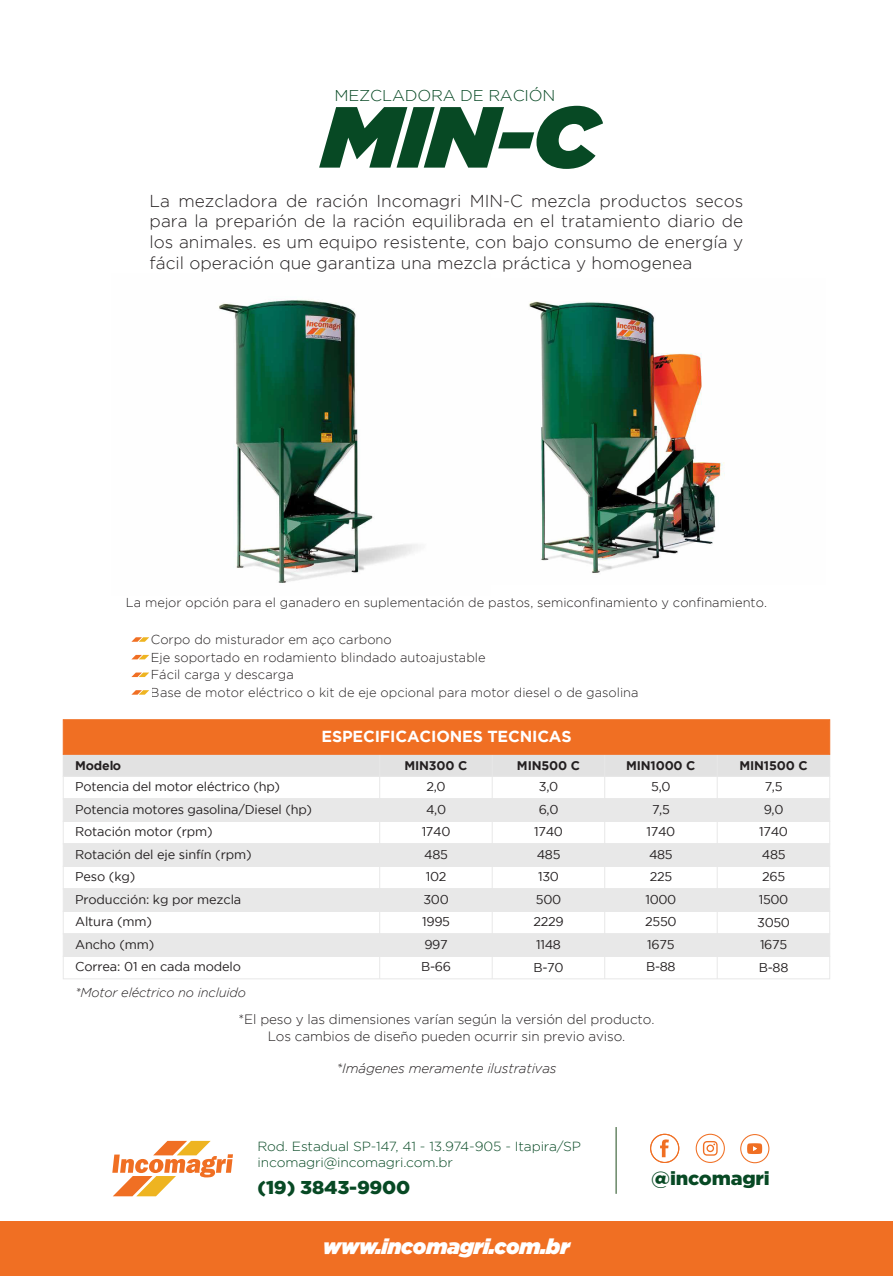
<style>
.page{position:relative;width:893px;height:1276px;background:#fff}
.page>*{position:absolute;margin:0;border:0;box-sizing:border-box;transform-origin:0 0}
.t1{font:italic 900 86.4px "Gotham";color:#074924;scale:1.05 1}
.t2{font:italic 900 21.3px "Gotham";letter-spacing:-.01em;color:#fff}
.t3{font:900 18.9px "Gotham";letter-spacing:-.01em;color:#074924;scale:1.05 1}
.t4{font:900 18.6px "Gotham";letter-spacing:-.01em;color:#074924;scale:1.05 1}
.t5{font:300 17.25px/20.7px "Gotham";color:#231f20;text-align:justify}
.t6{font:700 15.9px "Gotham";letter-spacing:-.01em;color:#fff}
.t7{font:300 15.6px "Gotham";letter-spacing:-.01em;color:#074924;scale:1.05 1}
.t8{font:300 13.5px/16.2px "Gotham";letter-spacing:-.01em;color:#231f20;text-align:center}
.t9{font:italic 300 13.5px "Gotham";letter-spacing:-.01em;color:#231f20}
.t10{font:300 13.2px/15.9px "Gotham";letter-spacing:-.01em;color:#074924;scale:1.05 1}
.t11{font:300 12.9px/17.7px "Gotham";color:#231f20}
.t12{font:italic 300 12.9px "Gotham";letter-spacing:-.01em;color:#231f20}
.t13{font:12.75px/22.5px "Gotham";letter-spacing:-.015em;color:#231f20;text-align:center}
.t14{font:700 12.45px "Gotham";letter-spacing:-.01em;color:#231f20}
</style>
<div class="page">
<div style="left:63px;top:798px;width:767px;height:23px;background:#e8e8e8"></div>
<div style="left:63px;top:843px;width:767px;height:23px;background:#e8e8e8"></div>
<div style="left:63px;top:888px;width:767px;height:23px;background:#e8e8e8"></div>
<div style="left:63px;top:933px;width:767px;height:23px;background:#e8e8e8"></div>
<div style="left:63px;top:754px;width:317px;height:22px;background:#e2e2e2;border:1px solid #e2e2e2"></div>
<div style="left:379px;top:754px;width:114px;height:22px;background:#e2e2e2;border:1px solid #e2e2e2"></div>
<div style="left:492px;top:754px;width:113px;height:22px;background:#e2e2e2;border:1px solid #e2e2e2"></div>
<div style="left:604px;top:754px;width:113px;height:22px;background:#e2e2e2;border:1px solid #e2e2e2"></div>
<div style="left:717px;top:754px;width:113px;height:22px;background:#e2e2e2;border:1px solid #e2e2e2"></div>
<div style="left:63px;top:776px;width:767px;height:23px;border:1px solid #e8e8e8"></div>
<div style="left:63px;top:821px;width:767px;height:23px;border:1px solid #e8e8e8"></div>
<div style="left:63px;top:866px;width:767px;height:23px;border:1px solid #e8e8e8"></div>
<div style="left:63px;top:911px;width:767px;height:23px;border:1px solid #e8e8e8"></div>
<div style="left:63px;top:956px;width:767px;height:23px;border:1px solid #e8e8e8"></div>
<hr style="left:379px;top:754px;width:1px;height:225px;background:#e8e8e8">
<hr style="left:492px;top:754px;width:1px;height:225px;background:#e8e8e8">
<hr style="left:604px;top:754px;width:1px;height:225px;background:#e8e8e8">
<hr style="left:717px;top:754px;width:1px;height:225px;background:#e8e8e8">
<div style="left:63px;top:719px;width:767px;height:35px;background:#f06f23;border:1px solid #f06f23"></div>
<img style="left:529px;top:301px;width:196px;height:272px">
<img style="left:219px;top:300px;width:199px;height:283px">
<svg style="left:131px;top:637px;width:18px;height:5px"></svg>
<svg style="left:132px;top:655px;width:17px;height:4px"></svg>
<svg style="left:131px;top:672px;width:18px;height:5px"></svg>
<svg style="left:132px;top:690px;width:17px;height:4px"></svg>
<div style="left:0;top:1221px;width:893px;height:55px;background:#f06f23"></div>
<hr style="left:616px;top:1127px;width:1px;height:66px;background:#2d572a">
<svg style="left:650px;top:1133px;width:29px;height:30px"></svg>
<svg style="left:740px;top:1134px;width:29px;height:29px"></svg>
<svg style="left:696px;top:1133px;width:29px;height:30px"></svg>
<svg style="left:112px;top:1141px;width:121px;height:55px"></svg>
<p class="t7" style="left:334px;top:87px;width:212px">MEZCLADORA DE RACIÓN</p>
<h1 class="t1" style="left:322px;top:87px;width:265px">MIN-C</h1>
<p class="t5" style="left:150px;top:190px;width:595px">La mezcladora de ración Incomagri MIN-C mezcla productos secos para la preparión de la ración equilibrada en el tratamiento diario de los animales. es um equipo resistente, con bajo consumo de energía y fácil operación que garantiza una mezcla práctica y homogenea</p>
<p class="t11" style="left:126px;top:593px;width:643px">La mejor opción para el ganadero en suplementación de pastos, semiconfinamiento y confinamiento.</p>
<p class="t11" style="left:151px;top:630px;width:489px">Corpo do misturador em aço carbono<br>Eje soportado en rodamiento blindado autoajustable<br>Fácil carga y descarga<br>Base de motor eléctrico o kit de eje opcional para motor diesel o de gasolina</p>
<p class="t6" style="left:321px;top:727px;width:252px">ESPECIFICACIONES TECNICAS</p>
<p class="t14" style="left:75px;top:758px;width:48px">Modelo</p>
<p class="t14" style="left:404px;top:758px;width:64px">MIN300 C</p>
<p class="t13" style="left:421px;top:775px;width:31px">2,0<br>4,0<br>1740<br>485<br>102<br>300<br>1995<br>997<br>B-66</p>
<p class="t13" style="left:645px;top:775px;width:33px">5,0<br>7,5<br>1740<br>485<br>225<br>1000<br>2550<br>1675<br>B-88</p>
<p class="t14" style="left:517px;top:758px;width:64px">MIN500 C</p>
<p class="t14" style="left:626px;top:758px;width:71px">MIN1000 C</p>
<p class="t14" style="left:739px;top:758px;width:70px">MIN1500 C</p>
<p class="t13" style="left:75px;top:775px;width:239px;text-align:left">Potencia del motor eléctrico (hp)<br>Potencia motores gasolina/Diesel (hp)<br>Rotación motor (rpm)<br>Rotación del eje sinfín (rpm)<br>Peso (kg)<br>Producción: kg por mezcla<br>Altura (mm)<br>Ancho (mm)<br>Correa: 01 en cada modelo</p>
<p class="t13" style="left:533px;top:775px;width:32px">3,0<br>6,0<br>1740<br>485<br>130<br>500<br>2229<br>1148<br>B-70</p>
<p class="t13" style="left:757px;top:775px;width:34px">7,5<br>9,0<br>1740<br>485<br>265<br>1500<br>3050<br>1675<br>B-88</p>
<p class="t12" style="left:75px;top:985px;width:172px">*Motor eléctrico no incluido</p>
<p class="t8" style="left:239px;top:1011px;width:417px">*El peso y las dimensiones varían según la versión del producto.<br>Los cambios de diseño pueden ocurrir sin previo aviso.</p>
<p class="t9" style="left:336px;top:1061px;width:222px">*Imágenes meramente ilustrativas</p>
<p class="t10" style="left:258px;top:1138px;width:310px">Rod. Estadual SP-147, 41 - 13.974-905 - Itapira/SP incomagri@incomagri.com.br</p>
<h3 class="t4" style="left:258px;top:1176px;width:147px">(19) 3843-9900</h3>
<h2 class="t2" style="left:323px;top:1234px;width:249px">www.incomagri.com.br</h2>
<h3 class="t3" style="left:651px;top:1167px;width:114px">@incomagri</h3>
</div>
